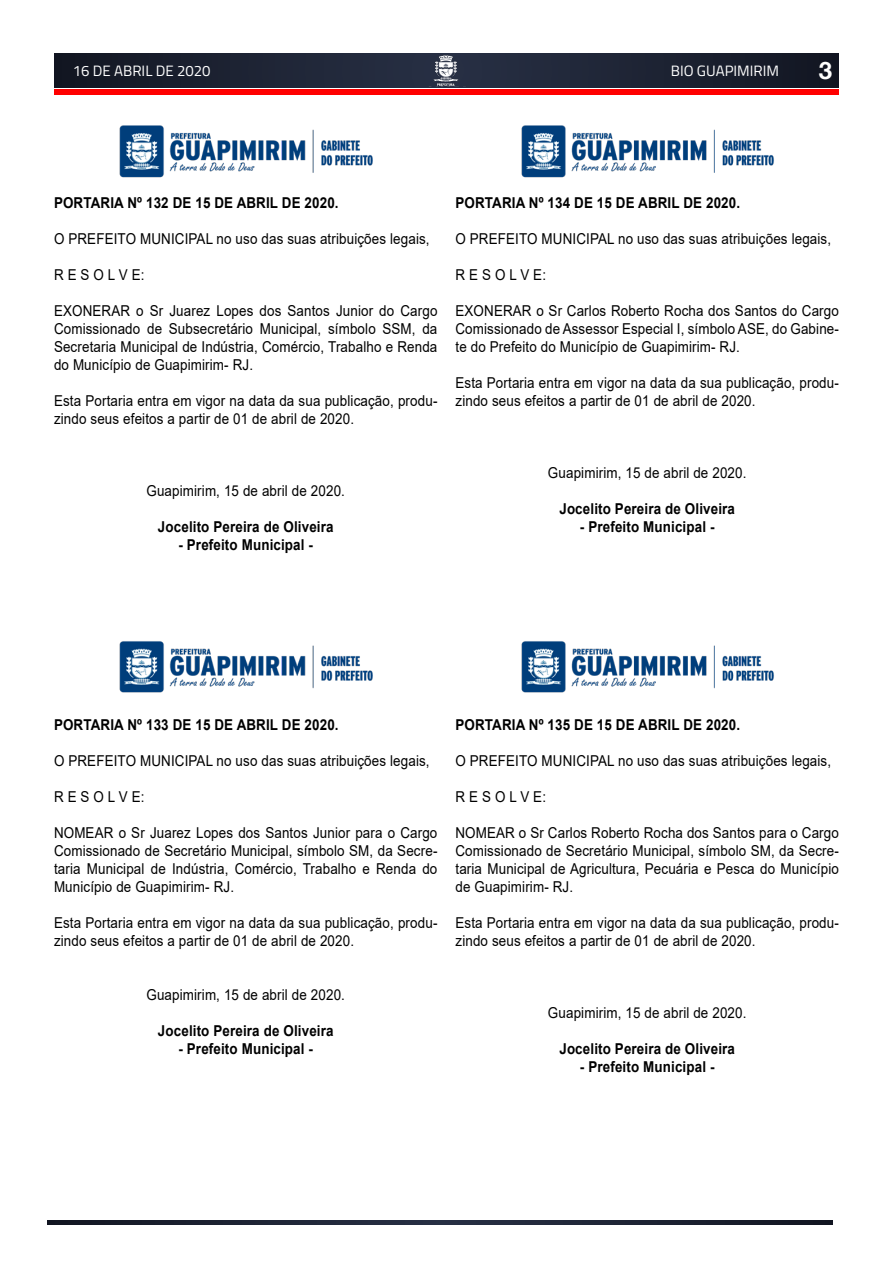
<style>
.page{position:relative;width:893px;height:1263px;background:#fff}
.page>*{position:absolute;margin:0;border:0;box-sizing:border-box;transform-origin:0 0}
.t1{font:700 24px "Helvetica Neue LT Com";color:#fff}
.t2{font:15px/18px "Arial";letter-spacing:.01em;color:#000;text-align:justify;scale:.89 1}
.t3{font:700 15px "Arial";letter-spacing:.01em;color:#000;scale:.89 1}
.t4{font:15px "Titillium";color:#fff}
</style>
<div class="page">
<svg style="left:54px;top:53px;width:785px;height:34px;background:#1c2232"></svg>
<img style="left:425px;top:55px;width:43px;height:31px">
<div style="left:54px;top:89px;width:785px;height:6px;background:#f00"></div>
<svg style="left:47px;top:1220px;width:785px;height:5px;background:#1d2333"></svg>
<img style="left:119px;top:125px;width:254px;height:53px">
<img style="left:119px;top:641px;width:254px;height:52px">
<img style="left:521px;top:125px;width:253px;height:53px">
<img style="left:521px;top:641px;width:253px;height:52px">
<p class="t4" style="left:73px;top:60px;width:139px">16 DE ABRIL DE 2020</p>
<p class="t4" style="left:671px;top:60px;width:110px">BIO GUAPIMIRIM</p>
<h1 class="t1" style="left:819px;top:55px;width:15px">3</h1>
<p class="t3" style="left:54px;top:192px;width:321px">PORTARIA Nº 132 DE 15 DE ABRIL DE 2020.</p>
<p class="t2" style="left:54px;top:229px;width:424px">O PREFEITO MUNICIPAL no uso das suas atribuições legais,</p>
<p class="t2" style="left:54px;top:265px;width:103px">R E S O L V E:</p>
<p class="t2" style="left:54px;top:301px;width:432px">EXONERAR o Sr Juarez Lopes dos Santos Junior do Cargo Comissionado de Subsecretário Municipal, símbolo SSM, da Secretaria Municipal de Indústria, Comércio, Trabalho e Renda do Município de Guapimirim- RJ.</p>
<p class="t2" style="left:54px;top:391px;width:432px">Esta Portaria entra em vigor na data da sua publicação, produ&shy;zindo seus efeitos a partir de 01 de abril de 2020.</p>
<p class="t2" style="left:146px;top:481px;width:225px">Guapimirim, 15 de abril de 2020.</p>
<p class="t3" style="left:158px;top:516px;width:199px">Jocelito Pereira de Oliveira</p>
<p class="t3" style="left:178px;top:534px;width:153px">- Prefeito Municipal -</p>
<p class="t3" style="left:455px;top:192px;width:321px">PORTARIA Nº 134 DE 15 DE ABRIL DE 2020.</p>
<p class="t2" style="left:455px;top:229px;width:424px">O PREFEITO MUNICIPAL no uso das suas atribuições legais,</p>
<p class="t2" style="left:455px;top:265px;width:103px">R E S O L V E:</p>
<p class="t2" style="left:455px;top:301px;width:432px">EXONERAR o Sr Carlos Roberto Rocha dos Santos do Cargo Comissionado de Assessor Especial I, símbolo ASE, do Gabine&shy;te do Prefeito do Município de Guapimirim- RJ.</p>
<p class="t2" style="left:455px;top:373px;width:432px">Esta Portaria entra em vigor na data da sua publicação, produ&shy;zindo seus efeitos a partir de 01 de abril de 2020.</p>
<p class="t2" style="left:548px;top:463px;width:225px">Guapimirim, 15 de abril de 2020.</p>
<p class="t3" style="left:559px;top:498px;width:199px">Jocelito Pereira de Oliveira</p>
<p class="t3" style="left:580px;top:516px;width:153px">- Prefeito Municipal -</p>
<p class="t3" style="left:54px;top:714px;width:321px">PORTARIA Nº 133 DE 15 DE ABRIL DE 2020.</p>
<p class="t2" style="left:54px;top:752px;width:424px">O PREFEITO MUNICIPAL no uso das suas atribuições legais,</p>
<p class="t2" style="left:54px;top:788px;width:103px">R E S O L V E:</p>
<p class="t2" style="left:54px;top:824px;width:432px">NOMEAR o Sr Juarez Lopes dos Santos Junior para o Cargo Comissionado de Secretário Municipal, símbolo SM, da Secre&shy;taria Municipal de Indústria, Comércio, Trabalho e Renda do Município de Guapimirim- RJ.</p>
<p class="t2" style="left:54px;top:914px;width:432px">Esta Portaria entra em vigor na data da sua publicação, produ&shy;zindo seus efeitos a partir de 01 de abril de 2020.</p>
<p class="t2" style="left:146px;top:986px;width:225px">Guapimirim, 15 de abril de 2020.</p>
<p class="t3" style="left:158px;top:1020px;width:199px">Jocelito Pereira de Oliveira</p>
<p class="t3" style="left:178px;top:1038px;width:153px">- Prefeito Municipal -</p>
<p class="t3" style="left:455px;top:714px;width:321px">PORTARIA Nº 135 DE 15 DE ABRIL DE 2020.</p>
<p class="t2" style="left:455px;top:752px;width:424px">O PREFEITO MUNICIPAL no uso das suas atribuições legais,</p>
<p class="t2" style="left:455px;top:788px;width:103px">R E S O L V E:</p>
<p class="t2" style="left:455px;top:824px;width:432px">NOMEAR o Sr Carlos Roberto Rocha dos Santos para o Cargo Comissionado de Secretário Municipal, símbolo SM, da Secre&shy;taria Municipal de Agricultura, Pecuária e Pesca do Município de Guapimirim- RJ.</p>
<p class="t2" style="left:455px;top:914px;width:432px">Esta Portaria entra em vigor na data da sua publicação, produ&shy;zindo seus efeitos a partir de 01 de abril de 2020.</p>
<p class="t2" style="left:548px;top:1004px;width:225px">Guapimirim, 15 de abril de 2020.</p>
<p class="t3" style="left:559px;top:1038px;width:199px">Jocelito Pereira de Oliveira</p>
<p class="t3" style="left:580px;top:1056px;width:153px">- Prefeito Municipal -</p>
</div>
